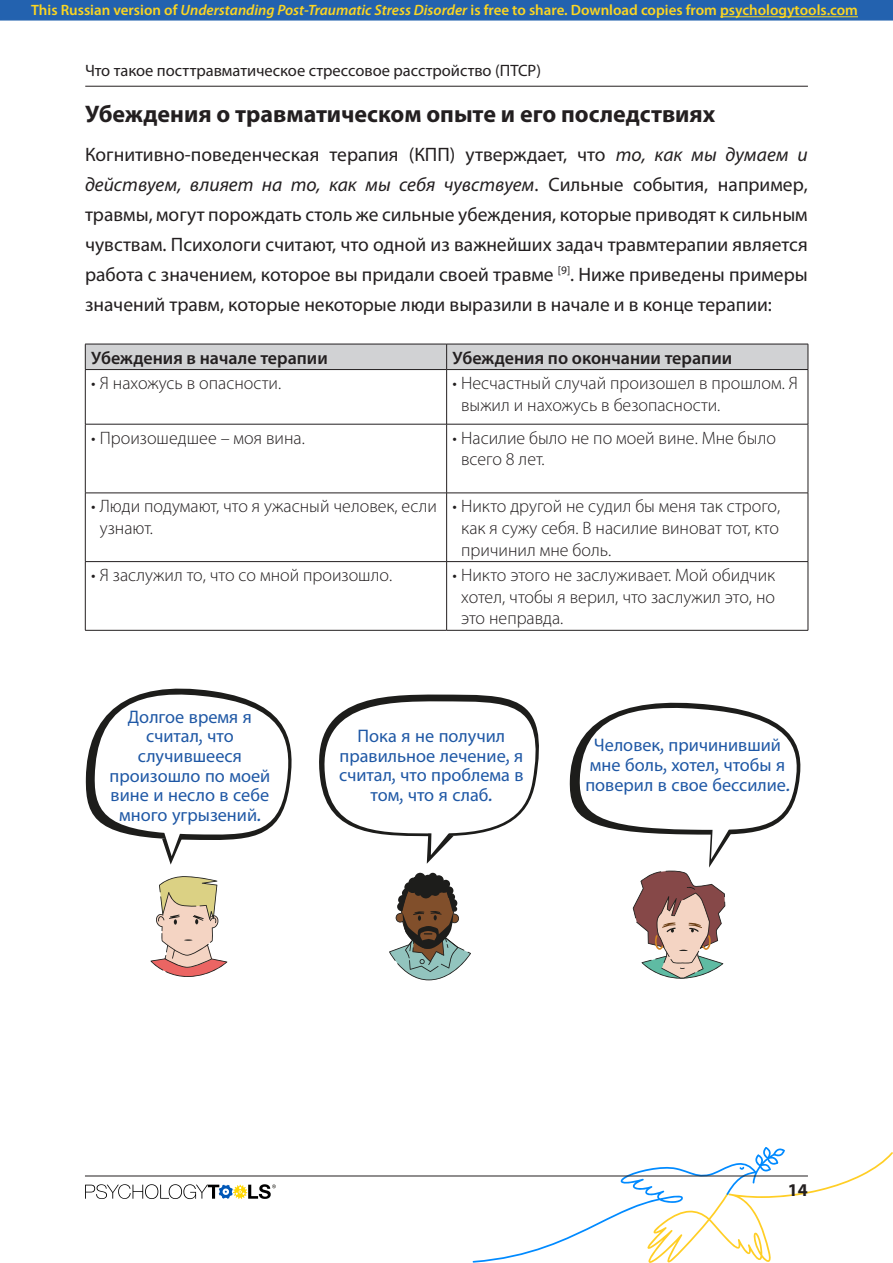
<style>
.page{position:relative;width:893px;height:1263px;background:#fff}
.page>*{position:absolute;margin:0;border:0;box-sizing:border-box;transform-origin:0 0}
.Heading_2{font:700 24px "Myriad Pro";color:#231f20}
.Main_body_text{font:19.5px/30px "Myriad Pro";color:#231f20;text-align:justify}
.t1{font:18.3px/19.6px "Myriad Pro";color:#1f58a5;text-align:center}
.t2{font:300 18px/21.6px "Myriad Pro";color:#231f20}
.Table_Head{font:600 18px "Myriad Pro";color:#231f20}
.t3{font:700 18px "Myriad Pro";color:#231f20}
.t4{font:16.5px "Myriad Pro";color:#231f20}
.t5{font:600 15px "Myriad Pro";color:#fcd621}
.s1{font-style:italic}
.s2{font-family:"Swister";font-weight:700}
</style>
<div class="page">
<svg style="left:473px;top:1147px;width:420px;height:116px"></svg>
<hr style="left:85px;top:86px;width:723px;height:1px;background:#231f20">
<svg style="left:85px;top:1184px;width:191px;height:15px"></svg>
<hr style="left:85px;top:1176px;width:723px;height:1px;background:#231f20">
<div style="left:0;top:0;width:893px;height:21px;background:#2362af;border:2px solid #2362af"></div>
<hr style="left:720px;top:16px;width:138px;height:1px;background:#fcd621">
<div style="left:85px;top:344px;width:724px;height:26px;background:#d1d2d4"></div>
<hr style="left:85px;top:369px;width:362px;height:1px;background:#231f20">
<hr style="left:447px;top:369px;width:361px;height:1px;background:#231f20">
<hr style="left:85px;top:370px;width:1px;height:54px;background:#231f20">
<hr style="left:446px;top:370px;width:1px;height:54px;background:#231f20">
<hr style="left:808px;top:370px;width:1px;height:54px;background:#231f20">
<hr style="left:85px;top:424px;width:362px;height:1px;background:#231f20">
<hr style="left:85px;top:424px;width:1px;height:69px;background:#231f20">
<hr style="left:447px;top:424px;width:361px;height:1px;background:#231f20">
<hr style="left:446px;top:424px;width:1px;height:69px;background:#231f20">
<hr style="left:808px;top:424px;width:1px;height:69px;background:#231f20">
<hr style="left:85px;top:493px;width:362px;height:1px;background:#231f20">
<hr style="left:85px;top:493px;width:1px;height:68px;background:#231f20">
<hr style="left:447px;top:493px;width:361px;height:1px;background:#231f20">
<hr style="left:446px;top:493px;width:1px;height:68px;background:#231f20">
<hr style="left:808px;top:493px;width:1px;height:68px;background:#231f20">
<hr style="left:85px;top:561px;width:362px;height:1px;background:#231f20">
<hr style="left:85px;top:562px;width:1px;height:68px;background:#231f20">
<hr style="left:447px;top:561px;width:361px;height:1px;background:#231f20">
<hr style="left:446px;top:562px;width:1px;height:68px;background:#231f20">
<hr style="left:808px;top:562px;width:1px;height:68px;background:#231f20">
<hr style="left:85px;top:630px;width:362px;height:1px;background:#231f20">
<hr style="left:447px;top:630px;width:361px;height:1px;background:#231f20">
<svg style="left:85px;top:688px;width:207px;height:177px"></svg>
<svg style="left:319px;top:694px;width:220px;height:170px"></svg>
<svg style="left:389px;top:873px;width:82px;height:107px"></svg>
<svg style="left:151px;top:876px;width:76px;height:101px"></svg>
<svg style="left:569px;top:702px;width:232px;height:277px"></svg>
<p class="t5" style="left:31px;top:1px;width:828px">This Russian version of <span class="s1">Understanding Post-Traumatic Stress Disorder</span> is free to share. Download copies from psychologytools.com</p>
<p class="t4" style="left:85px;top:60px;width:457px">Что такое посттравматическое стрессовое расстройство (ПТСР)</p>
<p class="Heading_2" style="left:85px;top:99px;width:632px">Убеждения о травматическом опыте и его последствиях</p>
<p class="Main_body_text" style="left:85px;top:139px;width:724px">Когнитивно-поведенческая терапия (КПП) утверждает, что <span class="s1">то, как мы думаем и действуем, влияет на то, как мы себя чувствуем</span>. Сильные события, например, травмы, могут порождать столь же сильные убеждения, которые приводят к сильным чувствам. Психологи считают, что одной из важнейших задач травмтерапии является работа с значением, которое вы придали своей травме <sup>[9]</sup>. Ниже приведены примеры значений травм, которые некоторые люди выразили в начале и в конце терапии:</p>
<p class="Table_Head" style="left:91px;top:346px;width:238px">Убеждения в начале терапии</p>
<p class="Table_Head" style="left:453px;top:346px;width:281px">Убеждения по окончании терапии</p>
<p class="t2" style="left:91px;top:372px;width:191px">• Я нахожусь в опасности.</p>
<p class="t2" style="left:461px;top:372px;width:338px;text-indent:-9px">• Несчастный случай произошел в прошлом. Я выжил и нахожусь в безопасности.</p>
<p class="t2" style="left:91px;top:427px;width:215px">• Произошедшее – моя вина.</p>
<p class="t2" style="left:461px;top:427px;width:316px;text-indent:-9px">• Насилие было не по моей вине. Мне было всего 8 лет.</p>
<p class="t2" style="left:100px;top:495px;width:339px;text-indent:-9px">• Люди подумают, что я ужасный человек, если узнают.</p>
<p class="t2" style="left:461px;top:495px;width:321px;text-align:justify;text-indent:-9px">• Никто другой не судил бы меня так строго, как я сужу себя. В насилие виноват тот, кто причинил мне боль.</p>
<p class="t2" style="left:91px;top:564px;width:302px">• Я заслужил то, что со мной произошло.</p>
<p class="t2" style="left:461px;top:564px;width:316px;text-align:justify;text-indent:-9px">• Никто этого не заслуживает. Мой обидчик хотел, чтобы я верил, что заслужил это, но это неправда.</p>
<p class="t1" style="left:110px;top:706px;width:162px">Долгое время я считал<span class="s2">,</span> что случившееся произошло по моей вине и несло в себе много угрызений<span class="s2">.</span></p>
<p class="t1" style="left:339px;top:726px;width:186px">Пока я не получил правильное лечение<span class="s2">,</span> я считал<span class="s2">,</span> что проблема в том<span class="s2">,</span> что я слаб<span class="s2">.</span></p>
<p class="t1" style="left:585px;top:735px;width:206px">Человек<span class="s2">,</span> причинивший мне боль<span class="s2">,</span> хотел<span class="s2">,</span> чтобы я поверил в свое бессилие<span class="s2">.</span></p>
<p class="t3" style="left:788px;top:1178px;width:21px">14</p>
</div>
